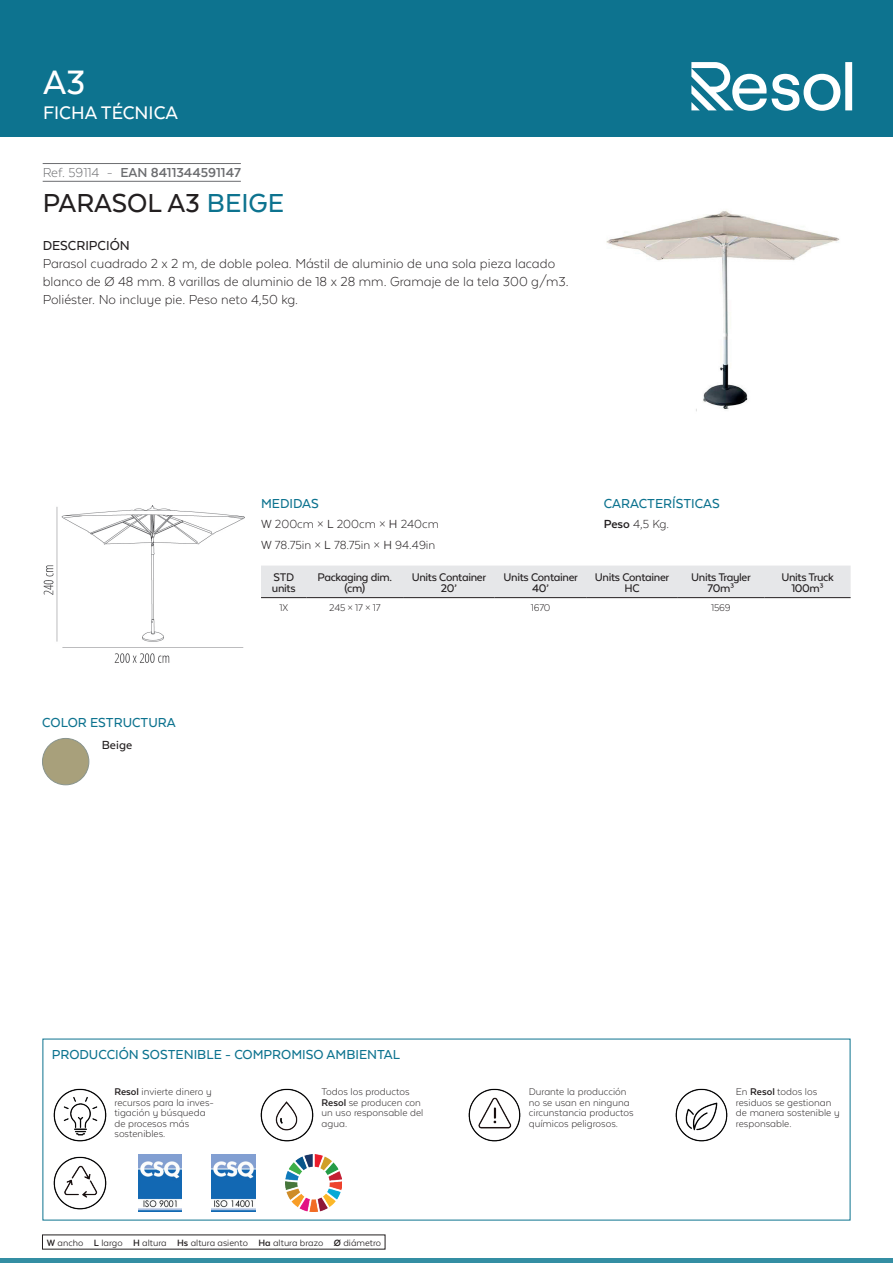
<style>
.page{position:relative;width:893px;height:1263px;background:#fff}
.page>*{position:absolute;margin:0;border:0;box-sizing:border-box;transform-origin:0 0}
.t1{font:500 39px "Texta Alt";color:#fff}
.t2{font:500 30px "Texta Alt";color:#231f20}
.t3{font:500 21px "Texta Alt";color:#fff}
.t4{font:300 15px/18px "Texta Alt";color:#231f20}
.t5{font:500 15px "Texta Alt";color:#0d738f}
.t6{font:700 15px "Texta Alt";color:#6c6d70}
.t7{font:500 15px "Texta Alt";color:#231f20}
.t8{font:300 13.5px/20.4px "Texta Alt";color:#231f20}
.t9{font:500 13.5px "Texta Alt";color:#231f20}
.t10{font:500 12.75px/10.5px "Texta Alt";letter-spacing:-.025em;color:#231f20;text-align:center}
.t11{font:300 11.25px/10.5px "Texta Alt";color:#231f20}
.t12{font:10.5px "Texta Alt";color:#231f20}
.s1{font-weight:300}
.s2{color:#0d738f}
.s3{font-weight:700}
.s4{font-weight:400}
</style>
<div class="page">
<div style="left:0;top:0;width:893px;height:137px;background:#0d738f"></div>
<hr style="left:0;top:1259px;width:893px;height:4px;background:#348ea3">
<svg style="left:691px;top:62px;width:161px;height:49px"></svg>
<hr style="left:43px;top:163px;width:198px;height:1px;background:#6c6d70">
<hr style="left:43px;top:181px;width:198px;height:1px;background:#6c6d70">
<img style="left:606px;top:210px;width:234px;height:202px">
<div style="left:42px;top:738px;width:47px;height:47px;background:#a8a07b;border-radius:23px"></div>
<div style="left:42px;top:738px;width:47px;height:47px;border:1px solid #89948d;border-radius:50%"></div>
<img style="left:43px;top:506px;width:202px;height:157px">
<div style="left:261px;top:565px;width:590px;height:32px;background:#e6e7e9"></div>
<hr style="left:261px;top:597px;width:46px;height:1px;background:#231f20">
<hr style="left:307px;top:597px;width:96px;height:1px;background:#231f20">
<hr style="left:403px;top:597px;width:92px;height:1px;background:#231f20">
<hr style="left:495px;top:597px;width:92px;height:1px;background:#231f20">
<hr style="left:587px;top:597px;width:90px;height:1px;background:#231f20">
<hr style="left:677px;top:597px;width:88px;height:1px;background:#231f20">
<hr style="left:765px;top:597px;width:86px;height:1px;background:#231f20">
<img style="left:53px;top:1088px;width:54px;height:54px">
<img style="left:260px;top:1088px;width:54px;height:54px">
<img style="left:468px;top:1088px;width:53px;height:54px">
<img style="left:675px;top:1088px;width:53px;height:54px">
<img style="left:53px;top:1156px;width:54px;height:54px">
<img style="left:138px;top:1155px;width:44px;height:56px">
<img style="left:212px;top:1155px;width:43px;height:56px">
<img style="left:285px;top:1155px;width:57px;height:56px">
<h1 class="t1" style="left:43px;top:62px;width:44px">A3</h1>
<h3 class="t3" style="left:43px;top:102px;width:136px">FICHA TÉCNICA</h3>
<h3 class="t6" style="left:43px;top:164px;width:200px"><span class="s1">Ref. 59114 -</span> EAN 8411344591147</h3>
<h2 class="t2" style="left:43px;top:188px;width:243px">PARASOL A3 <span class="s2">BEIGE</span></h2>
<h3 class="t7" style="left:43px;top:237px;width:89px">DESCRIPCIÓN</h3>
<h3 class="t4" style="left:43px;top:254px;width:527px">Parasol cuadrado 2 x 2 m, de doble polea. Mástil de aluminio de una sola pieza lacado blanco de Ø 48 mm. 8 varillas de aluminio de 18 x 28 mm. Gramaje de la tela 300 g/m3.<br>Poliéster. No incluye pie. Peso neto 4,50 kg.</h3>
<h3 class="t5" style="left:42px;top:714px;width:135px">COLOR ESTRUCTURA</h3>
<p class="t9" style="left:102px;top:738px;width:32px">Beige</p>
<h3 class="t5" style="left:604px;top:495px;width:117px">CARACTERÍSTICAS</h3>
<p class="t8" style="left:604px;top:514px;width:67px"><span class="s3">Peso</span> 4,5 Kg.</p>
<h3 class="t5" style="left:261px;top:495px;width:59px">MEDIDAS</h3>
<p class="t8" style="left:261px;top:514px;width:179px"><span class="s4">W</span> 200cm × <span class="s4">L</span> 200cm × <span class="s4">H</span> 240cm<br><span class="s4">W</span> 78.75in × <span class="s4">L</span> 78.75in × <span class="s4">H</span> 94.49in</p>
<p class="t10" style="left:272px;top:572px;width:25px;text-align:left">STD units</p>
<p class="t10" style="left:317px;top:572px;width:76px">Packaging dim. (cm)</p>
<p class="t10" style="left:412px;top:572px;width:76px">Units Container<br>20’</p>
<p class="t10" style="left:504px;top:572px;width:76px">Units Container<br>40’</p>
<p class="t10" style="left:595px;top:572px;width:76px">Units Container<br>HC</p>
<p class="t10" style="left:691px;top:572px;width:61px">Units Trayler<br>70m³</p>
<p class="t10" style="left:781px;top:572px;width:54px">Units Truck<br>100m³</p>
<p class="t11" style="left:279px;top:602px;width:10px">1X</p>
<p class="t11" style="left:329px;top:602px;width:53px">245 × 17 × 17</p>
<p class="t11" style="left:531px;top:602px;width:21px">1670</p>
<p class="t11" style="left:711px;top:602px;width:21px">1569</p>
<h3 class="t5" style="left:52px;top:1047px;width:350px">PRODUCCIÓN SOSTENIBLE - COMPROMISO AMBIENTAL</h3>
<p class="t11" style="left:114px;top:1086px;width:101px"><span class="s3">Resol</span> invierte dinero y recursos para la inves&shy;tigación y búsqueda de procesos más sostenibles.</p>
<p class="t11" style="left:322px;top:1086px;width:103px">Todos los productos<br><span class="s3">Resol</span> se producen con un uso responsable del agua.</p>
<p class="t11" style="left:529px;top:1086px;width:106px">Durante la producción no se usan en ninguna circunstancia productos químicos peligrosos.</p>
<p class="t11" style="left:736px;top:1086px;width:105px">En <span class="s3">Resol</span> todos los residuos se gestionan de manera sostenible y responsable.</p>
<p class="t12" style="left:47px;top:1237px;width:336px"><span class="s3">W</span> ancho <span class="s3">L</span> largo <span class="s3">H</span> altura <span class="s3">Hs</span> altura asiento <span class="s3">Ha</span> altura brazo <span class="s3">Ø</span> diámetro</p>
</div>
